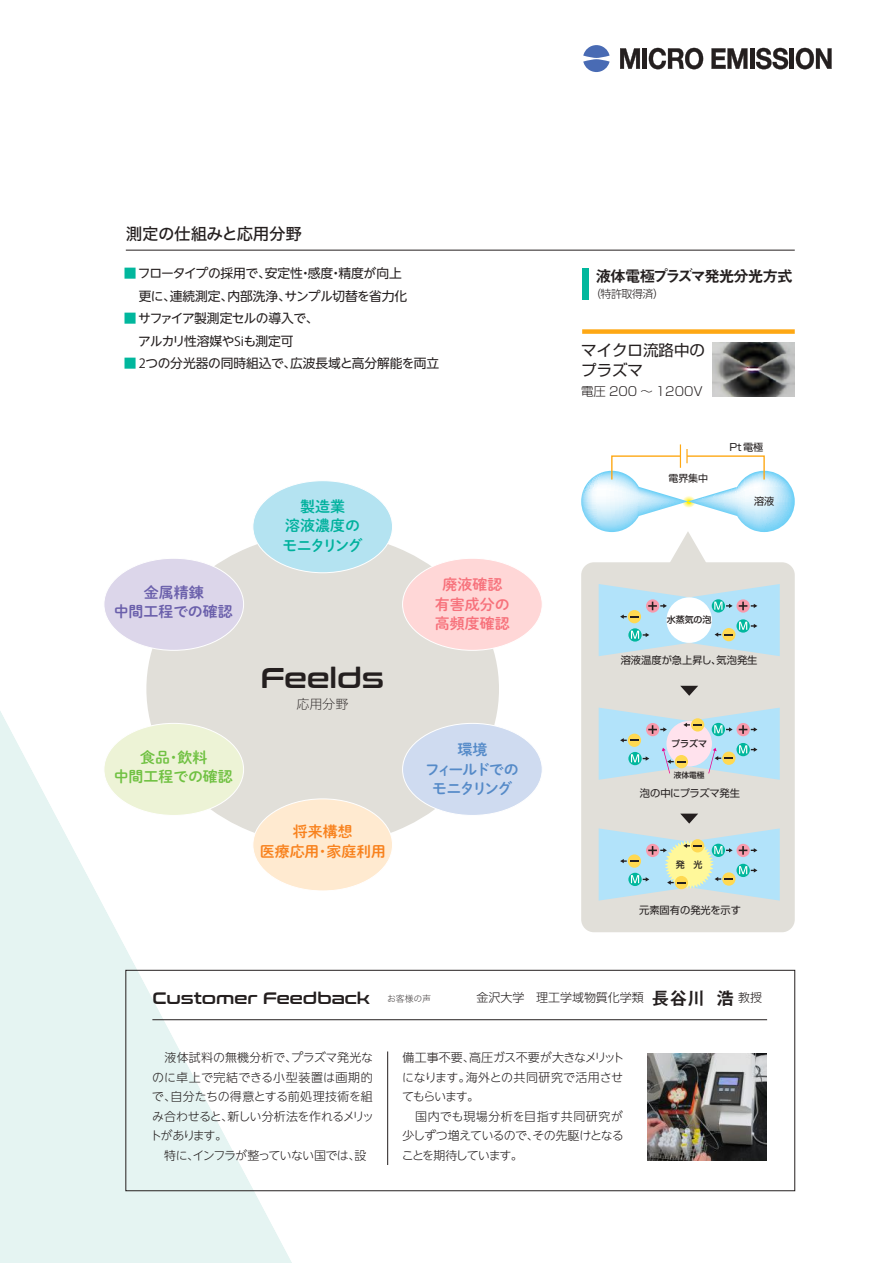
<style>
.page{position:relative;width:893px;height:1263px;background:#fff}
.page>*{position:absolute;margin:0;border:0;box-sizing:border-box;transform-origin:0 0}
.t1{font:28.5px "Conthrax Sb";color:#241f1f}
.t2{font:16.5px "Conthrax Sb";color:#241f1f}
.t3{font:16.5px "Hiragino Sans W5";letter-spacing:-.025em;color:#241f1f}
.t4{font:15.75px "Midashi Go Pr 6 N MB31";letter-spacing:-.075em;color:#241f1f}
.t5{font:15.45px/19.5px "Shin Go Pro";color:#241f1f}
.t6{font:15px/19.5px "Shuei M Go Std B";letter-spacing:-.11em;color:#558ac8;text-align:center}
.t7{font:15px/19.5px "Shuei M Go Std B";color:#00b19d;text-align:center}
.t8{font:15px/19.5px "Shuei M Go Std B";color:#f7717b;text-align:center}
.t9{font:15px/19.5px "Shuei M Go Std B";color:#f8821e;text-align:center}
.t10{font:15px/19.5px "Shuei M Go Std B";color:#70c142;text-align:center}
.t11{font:15px/19.5px "Shuei M Go Std B";color:#6a5fab;text-align:center}
.t12{font:13.2px "Hiragino Sans W1";color:#241f1f}
.t13{font:12.75px/22.5px "UD Shin Go NT Pr 6 N";letter-spacing:-.02em;color:#241f1f}
.t14{font:12.75px/22.5px "UD Shin Go NT Pr 6 N";letter-spacing:-.04em;color:#241f1f}
.t15{font:300 12.45px "Shin Go Pro";color:#241f1f}
.t16{font:300 12px/19.5px "UD Shin Go NT Pr 6 N";letter-spacing:-.02em;color:#241f1f}
.t17{font:300 12px "UD Shin Go Pr 6";letter-spacing:-.005em;color:#241f1f}
.t18{font:300 11.1px "UD Shin Go NT Pr 6 N";letter-spacing:-.05em;color:#241f1f}
.t19{font:10.2px "Shin Go Pro";color:#241f1f}
.t20{font:10.05px "Shin Go Pro";color:#241f1f}
.t21{font:9.9px "Shin Go Pro";color:#241f1f}
.t22{font:500 9px "Shin Go Pro";color:#241f1f}
.t23{font:9px "Hiragino Sans W1";letter-spacing:-.04em;color:#241f1f}
.t24{font:500 7.65px "Shin Go Pro";color:#241f1f}
.s1{color:#01b79d}
.s2{font-family:"Koz Go Pr 6 N"}
.s3{font-family:"Midashi Go Pr 6 N MB31";font-weight:400;font-size:18px}
</style>
<div class="page">
<svg style="left:0;top:249px;width:292px;height:1014px"></svg>
<div style="left:581px;top:562px;width:214px;height:370px;background:#e1dfd9;border-radius:13px"></div>
<svg style="left:680px;top:686px;width:18px;height:10px"></svg>
<svg style="left:599px;top:814px;width:181px;height:87px"></svg>
<svg style="left:599px;top:708px;width:181px;height:72px"></svg>
<svg style="left:581px;top:444px;width:214px;height:212px"></svg>
<hr style="left:126px;top:250px;width:669px;height:1px;background:#241f1f">
<hr style="left:152px;top:1019px;width:615px;height:1px;background:#241f1f">
<div style="left:582px;top:268px;width:7px;height:32px;background:#01b79d"></div>
<svg style="left:583px;top:45px;width:27px;height:27px"></svg>
<svg style="left:620px;top:48px;width:83px;height:21px"></svg>
<svg style="left:711px;top:48px;width:121px;height:21px"></svg>
<div style="left:146px;top:533px;width:353px;height:312px;background:#e1dfd9;border-radius:50%"></div>
<div style="left:253px;top:481px;width:140px;height:92px;background:#b4e3f1;border-radius:50%"></div>
<div style="left:253px;top:799px;width:140px;height:92px;background:#ffead0;border-radius:50%"></div>
<div style="left:403px;top:558px;width:139px;height:92px;background:#ffd7d7;border-radius:50%"></div>
<div style="left:403px;top:723px;width:139px;height:92px;background:#cfdbf0;border-radius:50%"></div>
<div style="left:104px;top:558px;width:140px;height:92px;background:#dcd6ea;border-radius:50%"></div>
<div style="left:104px;top:723px;width:140px;height:92px;background:#edf3d6;border-radius:50%"></div>
<div style="left:126px;top:970px;width:669px;height:221px;border:1px solid #241f1f"></div>
<img style="left:648px;top:1053px;width:118px;height:107px">
<hr style="left:387px;top:1051px;width:1px;height:114px;background:#241f1f">
<div style="left:582px;top:329px;width:213px;height:5px;background:#fea814"></div>
<img style="left:712px;top:343px;width:82px;height:53px">
<h2 class="t3" style="left:126px;top:219px;width:178px">測定の仕組みと応用分野</h2>
<p class="t13" style="left:139px;top:262px;width:270px;text-indent:-15px"><span class="s1">■</span> フロータイプの採用で、安定性・感度・精度が向上更に、連続測定、内部洗浄、サンプル切替を省力化</p>
<p class="t14" style="left:138px;top:307px;width:182px;text-indent:-14px"><span class="s1">■</span> サファイア製測定セルの導入で、アルカリ性溶媒や<span class="s2">Si</span>も測定可</p>
<p class="t13" style="left:124px;top:352px;width:317px"><span class="s1">■</span> <span class="s2">2</span>つの分光器の同時組込で、広波長域と高分解能を両立</p>
<p class="t11" style="left:114px;top:582px;width:120px">金属精錬<br>中間工程での確認</p>
<p class="t10" style="left:114px;top:747px;width:120px">食品・飲料<br>中間工程での確認</p>
<p class="t7" style="left:283px;top:496px;width:82px">製造業<br>溶液濃度のモニタリング</p>
<h1 class="t1" style="left:261px;top:656px;width:125px">Feelds</h1>
<p class="t12" style="left:297px;top:692px;width:53px">応用分野</p>
<p class="t9" style="left:260px;top:821px;width:128px">将来構想<br>医療応用・家庭利用</p>
<p class="t8" style="left:435px;top:575px;width:77px">廃液確認有害成分の高頻度確認</p>
<p class="t6" style="left:425px;top:739px;width:95px">環境<br>フィールドでのモニタリング</p>
<h3 class="t4" style="left:596px;top:263px;width:199px">液体電極プラズマ発光分光方式</h3>
<p class="t18" style="left:590px;top:285px;width:76px">（特許取得済）</p>
<p class="t5" style="left:581px;top:339px;width:125px">マイクロ流路中のプラズマ</p>
<p class="t15" style="left:581px;top:381px;width:123px">電圧 200 ～ 1200V</p>
<p class="t21" style="left:668px;top:470px;width:41px">電界集中</p>
<p class="t20" style="left:729px;top:439px;width:35px">Pt電極</p>
<p class="t20" style="left:754px;top:493px;width:22px">溶液</p>
<p class="t22" style="left:667px;top:612px;width:46px">水蒸気の泡</p>
<p class="t19" style="left:621px;top:652px;width:138px">溶液温度が急上昇し、気泡発生</p>
<p class="t22" style="left:671px;top:736px;width:37px">プラズマ</p>
<p class="t24" style="left:674px;top:768px;width:32px">液体電極</p>
<p class="t19" style="left:640px;top:785px;width:102px">泡の中にプラズマ発生</p>
<p class="t22" style="left:676px;top:857px;width:28px">発　光</p>
<p class="t19" style="left:639px;top:901px;width:103px">元素固有の発光を示す</p>
<h2 class="t2" style="left:152px;top:985px;width:219px">Customer Feedback</h2>
<p class="t23" style="left:387px;top:991px;width:45px">お客様の声</p>
<p class="t17" style="left:477px;top:988px;width:287px">金沢大学　理工学域物質化学類 <span class="s3">長谷川 浩</span>教授</p>
<p class="t16" style="left:150px;top:1047px;width:225px">　液体試料の無機分析で、プラズマ発光なのに卓上で完結できる小型装置は画期的で、自分たちの得意とする前処理技術を組み合わせると、新しい分析法を作れるメリットがあります。<br>　特に、インフラが整っていない国では、設</p>
<p class="t16" style="left:402px;top:1047px;width:224px">備工事不要、高圧ガス不要が大きなメリットになります。海外との共同研究で活用させてもらいます。<br>　国内でも現場分析を目指す共同研究が少しずつ増えているので、その先駆けとなることを期待しています。</p>
</div>
